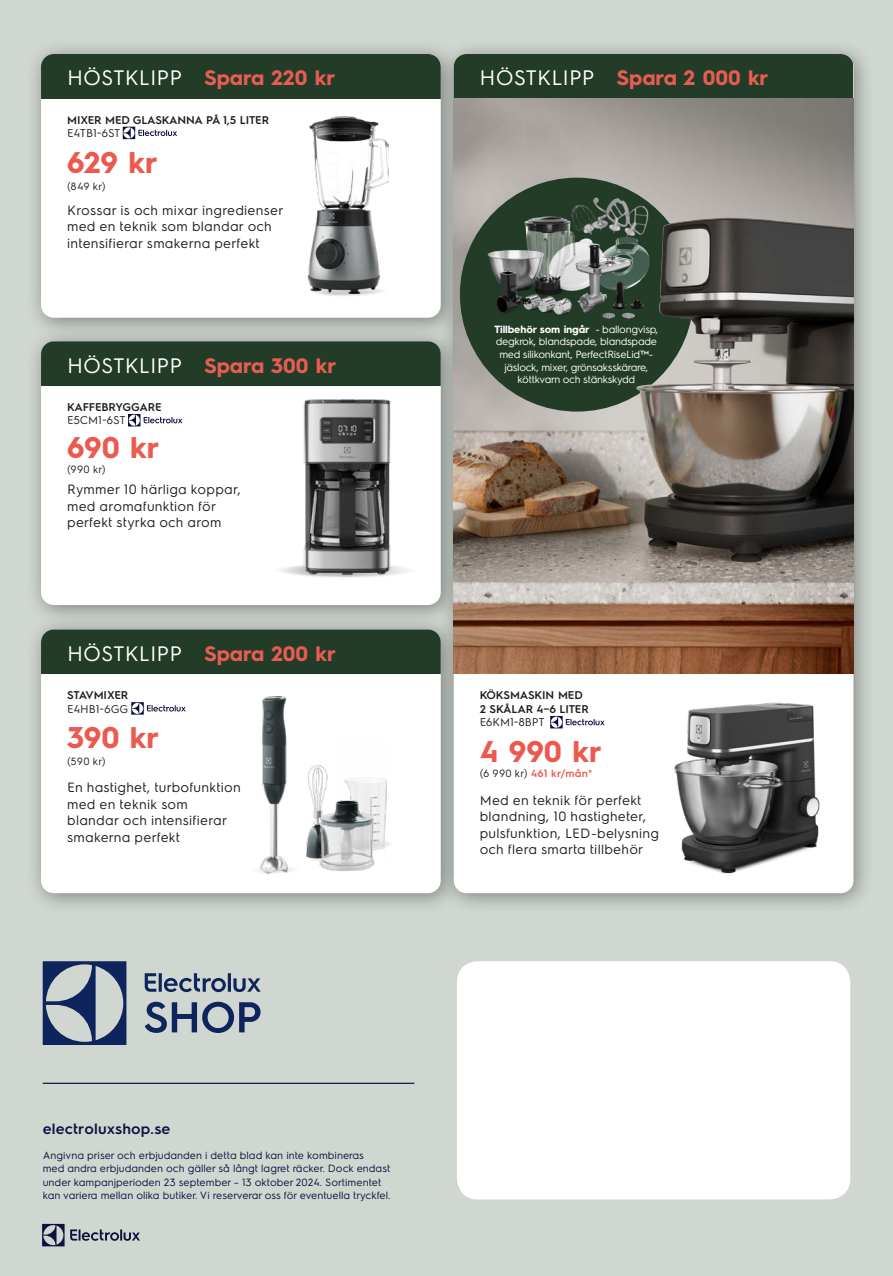
<style>
.page{position:relative;width:893px;height:1276px;background:#d0d7d0}
.page>*{position:absolute;margin:0;border:0;box-sizing:border-box;transform-origin:0 0}
.t1{font:700 30px "Electrolux Sans";letter-spacing:.005em;color:#eb5a4e}
.t2{font:700 21px "Electrolux Sans";color:#e95c54}
.t3{font:600 15px "Electrolux Sans";letter-spacing:.01em;color:#0e1140}
.t4{font:13.5px/16.5px "Electrolux Sans";letter-spacing:.02em;color:#201e1d}
.t5{font:600 11.25px/13.5px "Electrolux Sans";letter-spacing:-.01em;color:#201e1d}
.t6{font:11.25px "Electrolux Sans";letter-spacing:-.01em;color:#201e1d}
.t7{font:10.5px/13.5px "Electrolux Sans";color:#0e1140}
.t8{font:10.5px/12.6px "Electrolux Sans";letter-spacing:-.03em;color:#fff;text-align:center}
.t9{font:10.5px "Electrolux Sans";letter-spacing:.025em;color:#201e1d}
.t10{font:600 10.5px "Electrolux Sans";letter-spacing:.025em;color:#eb5a4e}
.s1{font-weight:400;color:#fff}
.s2{font-weight:700}
.s3{font-weight:400;color:#201e1d}
</style>
<div class="page">
<div style="left:25px;top:38px;width:437px;height:301px;background:#000;opacity:.4"></div>
<div style="left:41px;top:54px;width:400px;height:264px;background:#fff;border-radius:13px"></div>
<div style="left:41px;top:54px;width:400px;height:44px;background:#233c27"></div>
<div style="left:25px;top:614px;width:437px;height:300px;background:#000;opacity:.4"></div>
<div style="left:41px;top:629px;width:400px;height:264px;background:#fff;border-radius:13px"></div>
<div style="left:41px;top:629px;width:400px;height:44px;background:#233c27"></div>
<svg style="left:42px;top:1224px;width:98px;height:22px"></svg>
<div style="left:438px;top:38px;width:437px;height:877px;background:#000;opacity:.4"></div>
<div style="left:454px;top:54px;width:399px;height:839px;background:#fff;border-radius:13px"></div>
<div style="left:454px;top:54px;width:399px;height:44px;background:#233c27"></div>
<div style="left:25px;top:326px;width:437px;height:300px;background:#000;opacity:.4"></div>
<div style="left:41px;top:341px;width:400px;height:264px;background:#fff;border-radius:13px"></div>
<div style="left:41px;top:341px;width:400px;height:44px;background:#233c27"></div>
<img style="left:453px;top:98px;width:400px;height:575px">
<img style="left:674px;top:702px;width:146px;height:172px">
<img style="left:270px;top:385px;width:155px;height:193px">
<img style="left:259px;top:696px;width:35px;height:178px">
<img style="left:306px;top:766px;width:7px;height:93px">
<img style="left:313px;top:764px;width:76px;height:107px">
<img style="left:307px;top:116px;width:81px;height:169px">
<svg style="left:310px;top:285px;width:74px;height:11px"></svg>
<svg style="left:128px;top:414px;width:54px;height:12px"></svg>
<svg style="left:550px;top:716px;width:55px;height:12px"></svg>
<svg style="left:131px;top:702px;width:55px;height:12px"></svg>
<svg style="left:123px;top:127px;width:54px;height:12px"></svg>
<div style="left:460px;top:178px;width:234px;height:233px;background:#233c27;border-radius:50%"></div>
<img style="left:584px;top:205px;width:4px;height:29px">
<img style="left:588px;top:197px;width:12px;height:37px">
<img style="left:600px;top:193px;width:38px;height:40px">
<img style="left:614px;top:197px;width:45px;height:37px">
<img style="left:585px;top:234px;width:51px;height:5px">
<img style="left:524px;top:205px;width:60px;height:28px">
<img style="left:487px;top:233px;width:98px;height:81px">
<img style="left:556px;top:239px;width:80px;height:80px">
<img style="left:636px;top:218px;width:217px;height:344px">
<div style="left:457px;top:961px;width:393px;height:238px;background:#fff;border-radius:21px"></div>
<svg style="left:145px;top:1001px;width:116px;height:32px"></svg>
<svg style="left:145px;top:973px;width:116px;height:19px"></svg>
<svg style="left:43px;top:961px;width:83px;height:84px"></svg>
<hr style="left:43px;top:1082px;width:371px;height:2px;background:#0e1140">
<h2 class="t2" style="left:67px;top:63px;width:269px"><span class="s1">HÖSTKLIPP</span> Spara 220 kr</h2>
<p class="t5" style="left:67px;top:112px;width:204px">MIXER MED GLASKANNA PÅ 1,5 LITER</p>
<p class="t6" style="left:67px;top:125px;width:55px">E4TB1-6ST</p>
<h1 class="t1" style="left:67px;top:141px;width:92px">629 kr</h1>
<p class="t9" style="left:67px;top:179px;width:40px">(849 kr)</p>
<p class="t4" style="left:67px;top:201px;width:217px">Krossar is och mixar ingredienser med en teknik som blandar och intensifierar smakerna perfekt</p>
<h2 class="t2" style="left:67px;top:350px;width:270px"><span class="s1">HÖSTKLIPP</span> Spara 300 kr</h2>
<p class="t5" style="left:67px;top:399px;width:96px">KAFFEBRYGGARE</p>
<p class="t6" style="left:67px;top:412px;width:60px">E5CM1-6ST</p>
<h1 class="t1" style="left:67px;top:426px;width:94px">690 kr</h1>
<p class="t9" style="left:67px;top:462px;width:40px">(990 kr)</p>
<p class="t4" style="left:67px;top:480px;width:175px">Rymmer 10 härliga koppar, med aromafunktion för perfekt styrka och arom</p>
<h2 class="t2" style="left:67px;top:639px;width:270px"><span class="s1">HÖSTKLIPP</span> Spara 200 kr</h2>
<p class="t5" style="left:67px;top:687px;width:63px">STAVMIXER</p>
<p class="t6" style="left:67px;top:700px;width:63px">E4HB1-6GG</p>
<h1 class="t1" style="left:67px;top:716px;width:93px">390 kr</h1>
<p class="t9" style="left:67px;top:754px;width:40px">(590 kr)</p>
<p class="t4" style="left:67px;top:778px;width:175px">En hastighet, turbofunktion med en teknik som blandar och intensifierar smakerna perfekt</p>
<h2 class="t2" style="left:480px;top:63px;width:290px"><span class="s1">HÖSTKLIPP</span> Spara 2 000 kr</h2>
<p class="t8" style="left:494px;top:322px;width:165px"><span class="s2">Tillbehör som ingår</span> - ballongvisp, degkrok, blandspade, blandspade med silikonkant, PerfectRiseLid™- jäslock, mixer, grönsaksskärare, köttkvarn och stänkskydd</p>
<p class="t5" style="left:480px;top:688px;width:111px">KÖKSMASKIN MED<br>2 SKÅLAR 4–6 LITER</p>
<p class="t6" style="left:480px;top:714px;width:67px">E6KM1-8BPT</p>
<h1 class="t1" style="left:480px;top:730px;width:123px">4 990 kr</h1>
<p class="t10" style="left:480px;top:766px;width:114px"><span class="s3">(6 990 kr)</span> 461 kr/mån*</p>
<p class="t4" style="left:480px;top:790px;width:181px">Med en teknik för perfekt blandning, 10 hastigheter, pulsfunktion, LED-belysning och flera smarta tillbehör</p>
<p class="t3" style="left:43px;top:1118px;width:129px">electroluxshop.se</p>
<p class="t7" style="left:43px;top:1147px;width:349px">Angivna priser och erbjudanden i detta blad kan inte kombineras<br>med andra erbjudanden och gäller så långt lagret räcker. Dock endast under kampanjperioden 23 september – 13 oktober 2024. Sortimentet kan variera mellan olika butiker. Vi reserverar oss för eventuella tryckfel.</p>
</div>
